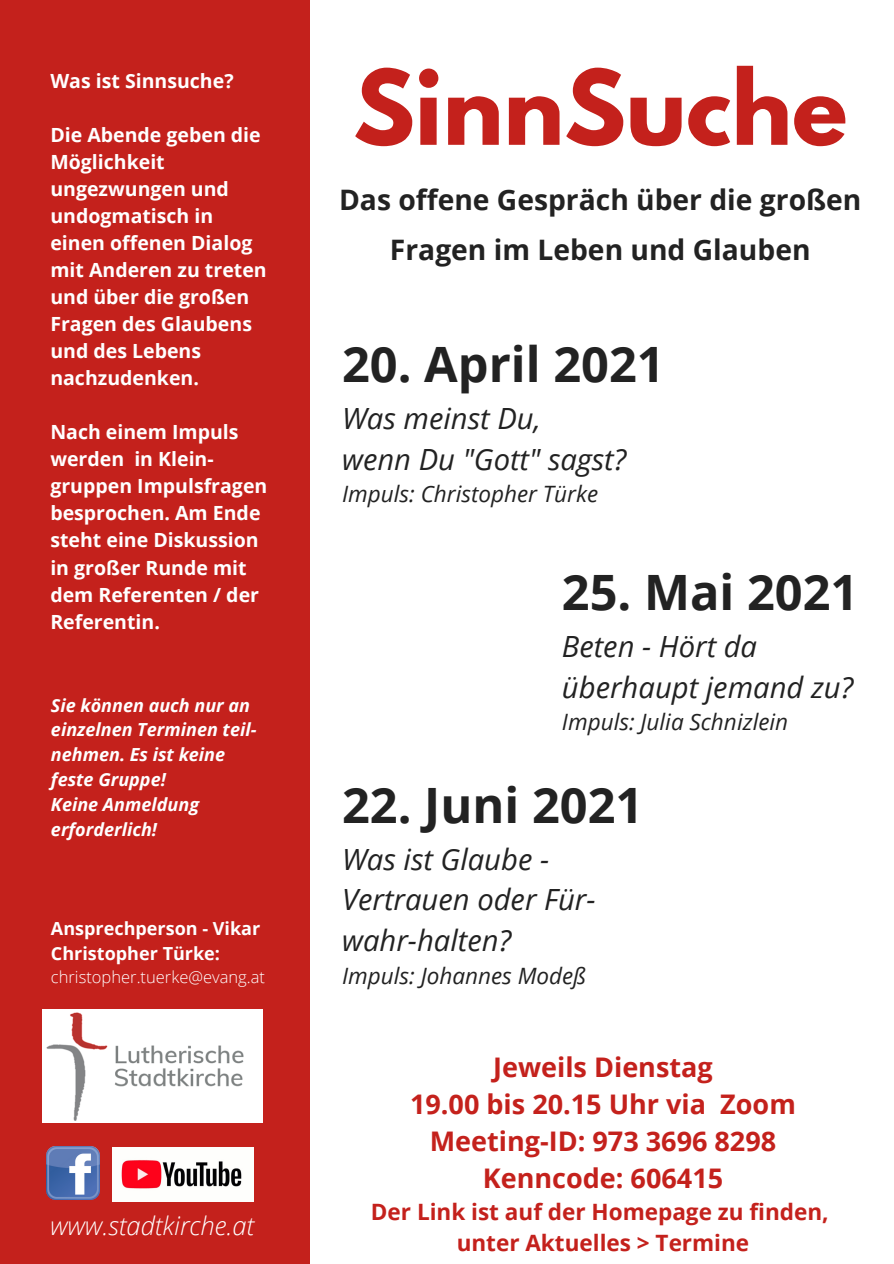
<style>
.page{position:relative;width:894px;height:1264px;background:#fff}
.page>*{position:absolute;margin:0;border:0;box-sizing:border-box;transform-origin:0 0}
.t1{font:700 91.8px "League Spartan";color:#c4211c}
.t2{font:700 48.75px "Open Sans";color:#222}
.t3{font:italic 29.25px/40.5px "Open Sans";color:#222}
.t4{font:700 28.2px "Open Sans";color:#222}
.t5{font:700 27px "Open Sans";color:#c4211c}
.t6{font:italic 300 25.5px "Open Sans";color:#fff}
.t7{font:italic 22.5px "Open Sans";color:#222}
.t8{font:700 22.5px "Open Sans";color:#c4211c}
.t9{font:700 19.5px/27px "Open Sans";color:#fff}
.t10{font:italic 700 18px/24.8px "Open Sans";color:#fff}
.t11{font:700 18px/24.8px "Open Sans";color:#fff}
.t12{font:300 16.5px "Open Sans";color:#fff}
</style>
<div class="page">
<div style="left:0;top:0;width:309px;height:1263px;background:#c4211c"></div>
<img style="left:43px;top:1009px;width:219px;height:113px">
<img style="left:47px;top:1146px;width:53px;height:53px">
<img style="left:112px;top:1147px;width:142px;height:54px">
<p class="t9" style="left:50px;top:67px;width:185px">Was ist Sinnsuche?</p>
<p class="t9" style="left:50px;top:121px;width:218px">Die Abende geben die<br>Möglichkeit ungezwungen und undogmatisch in einen offenen Dialog mit Anderen zu treten und über die großen<br>Fragen des Glaubens und des Lebens nachzudenken.</p>
<p class="t9" style="left:50px;top:418px;width:218px">Nach einem Impuls werden in Klein&shy;gruppen Impulsfragen besprochen. Am Ende steht eine Diskussion in großer Runde mit dem Referenten / der<br>Referentin.</p>
<p class="t10" style="left:51px;top:692px;width:207px">Sie können auch nur an einzelnen Terminen teil&shy;nehmen. Es ist keine feste Gruppe!</p>
<p class="t10" style="left:51px;top:791px;width:150px">Keine Anmeldung erforderlich!</p>
<p class="t11" style="left:51px;top:915px;width:211px">Ansprechperson - Vikar<br>Christopher Türke:</p>
<p class="t12" style="left:51px;top:965px;width:215px">christopher.tuerke@evang.at</p>
<p class="t6" style="left:50px;top:1207px;width:205px">www.stadtkirche.at</p>
<p class="t1" style="left:353px;top:62px;width:495px">SinnSuche</p>
<p class="t4" style="left:339px;top:180px;width:523px">Das offene Gespräch über die großen</p>
<p class="t4" style="left:390px;top:230px;width:422px">Fragen im Leben und Glauben</p>
<p class="t2" style="left:342px;top:329px;width:324px">20. April 2021</p>
<p class="t3" style="left:342px;top:397px;width:200px">Was meinst Du,</p>
<p class="t3" style="left:342px;top:438px;width:285px">wenn Du "Gott" sagst?</p>
<p class="t7" style="left:342px;top:478px;width:257px">Impuls: Christopher Türke</p>
<p class="t2" style="left:561px;top:557px;width:298px">25. Mai 2021</p>
<p class="t3" style="left:561px;top:625px;width:293px">Beten - Hört da überhaupt jemand zu?</p>
<p class="t7" style="left:561px;top:706px;width:228px">Impuls: Julia Schnizlein</p>
<p class="t2" style="left:342px;top:770px;width:303px">22. Juni 2021</p>
<p class="t3" style="left:342px;top:838px;width:255px">Was ist Glaube -<br>Vertrauen oder Für&shy;wahr-halten?</p>
<p class="t7" style="left:342px;top:959px;width:246px">Impuls: Johannes Modeß</p>
<p class="t5" style="left:493px;top:1047px;width:221px">Jeweils Dienstag</p>
<p class="t5" style="left:410px;top:1085px;width:387px">19.00 bis 20.15 Uhr via Zoom</p>
<p class="t5" style="left:429px;top:1122px;width:348px">Meeting-ID: 973 3696 8298</p>
<p class="t5" style="left:482px;top:1159px;width:242px">Kenncode: 606415</p>
<p class="t8" style="left:371px;top:1195px;width:459px">Der Link ist auf der Homepage zu finden,</p>
<p class="t8" style="left:456px;top:1227px;width:294px">unter Aktuelles &gt; Termine</p>
</div>
